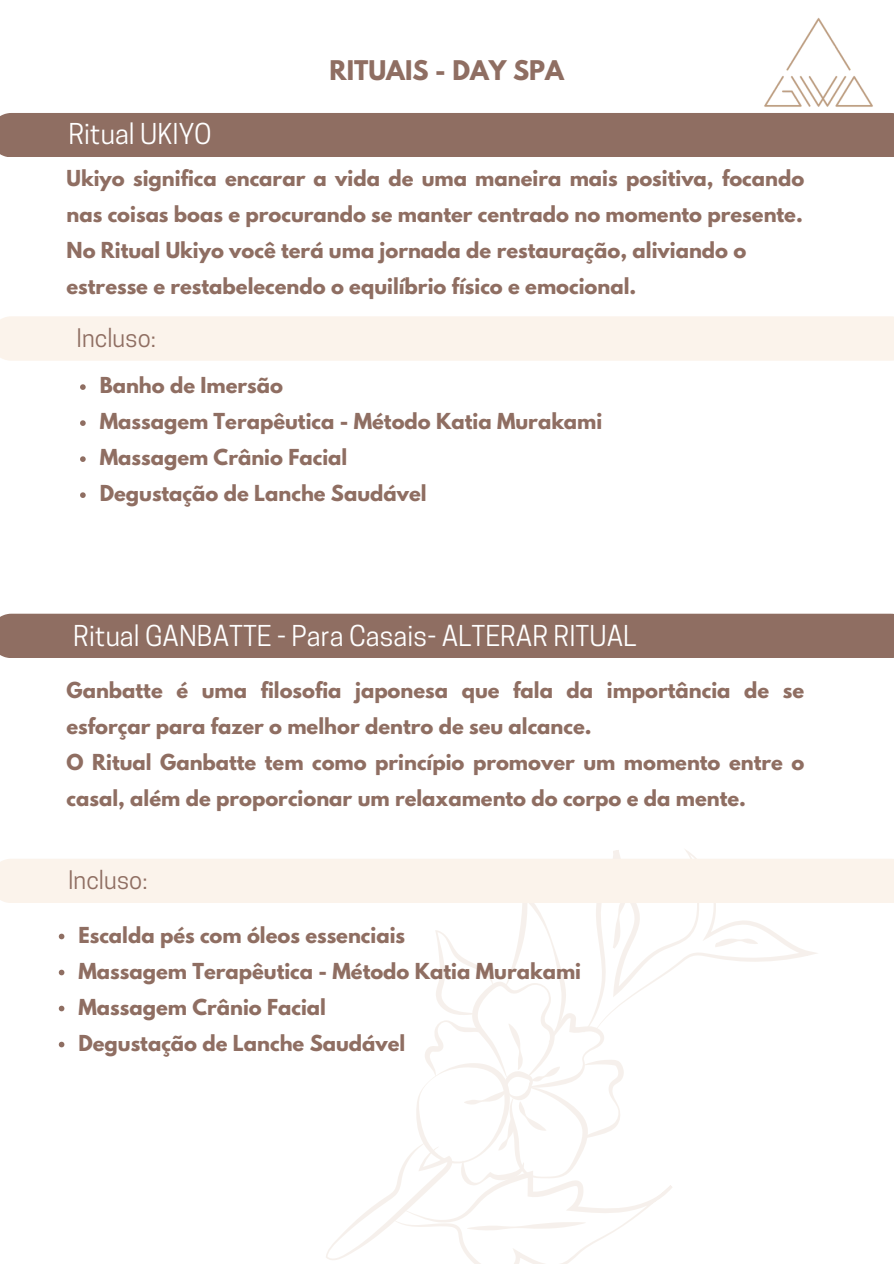
<style>
.page{position:relative;width:894px;height:1264px;background:#fff}
.page>*{position:absolute;margin:0;border:0;box-sizing:border-box;transform-origin:0 0}
.t1{font:27px "Cooper Hewitt";color:#fff}
.t2{font:24px "Cooper Hewitt";color:#8f6e62}
.t3{font:700 24px "League Spartan";color:#8f6e62}
.t4{font:700 19.5px/36px "League Spartan";color:#8f6e62}
</style>
<div class="page">
<img style="left:764px;top:17px;width:109px;height:90px">
<div style="left:0;top:113px;width:893px;height:44px;background:#8f6e62"></div>
<div style="left:0;top:613px;width:893px;height:44px;background:#8f6e62"></div>
<div style="left:0;top:316px;width:893px;height:44px;background:#fbf3eb"></div>
<svg style="left:80px;top:384px;width:6px;height:6px"></svg>
<svg style="left:80px;top:420px;width:6px;height:6px"></svg>
<svg style="left:80px;top:456px;width:6px;height:6px"></svg>
<svg style="left:80px;top:492px;width:6px;height:6px"></svg>
<svg style="left:0;top:849px;width:893px;height:414px"></svg>
<h2 class="t3" style="left:329px;top:59px;width:236px">RITUAIS - DAY SPA</h2>
<p class="t1" style="left:68px;top:124px;width:145px">Ritual UKIYO</p>
<h1 class="t4" style="left:67px;top:162px;width:739px">Ukiyo significa encarar a vida de uma maneira mais positiva, focando nas coisas boas e procurando se manter centrado no momento presente.<br>No Ritual Ukiyo você terá uma jornada de restauração, aliviando o estresse e restabelecendo o equilíbrio físico e emocional.</h1>
<p class="t2" style="left:77px;top:328px;width:81px">Incluso:</p>
<p class="t4" style="left:100px;top:370px;width:185px">Banho de Imersão</p>
<h3 class="t4" style="left:100px;top:406px;width:504px">Massagem Terapêutica - Método Katia Murakami</h3>
<p class="t4" style="left:100px;top:442px;width:249px">Massagem Crânio Facial</p>
<p class="t4" style="left:100px;top:478px;width:328px">Degustação de Lanche Saudável</p>
<h4 class="t1" style="left:73px;top:625px;width:564px">Ritual GANBATTE - Para Casais- ALTERAR RITUAL</h4>
<p class="t4" style="left:67px;top:674px;width:739px">Ganbatte é uma filosofia japonesa que fala da importância de se esforçar para fazer o melhor dentro de seu alcance.<br>O Ritual Ganbatte tem como princípio promover um momento entre o casal, além de proporcionar um relaxamento do corpo e da mente.</p>
<p class="t2" style="left:68px;top:871px;width:81px">Incluso:</p>
<h1 class="t4" style="left:78px;top:919px;width:328px">Escalda pés com óleos essenciais</h1>
<h4 class="t4" style="left:78px;top:955px;width:504px">Massagem Terapêutica - Método Katia Murakami</h4>
<p class="t4" style="left:78px;top:991px;width:249px">Massagem Crânio Facial</p>
<p class="t4" style="left:78px;top:1027px;width:328px">Degustação de Lanche Saudável</p>
</div>
